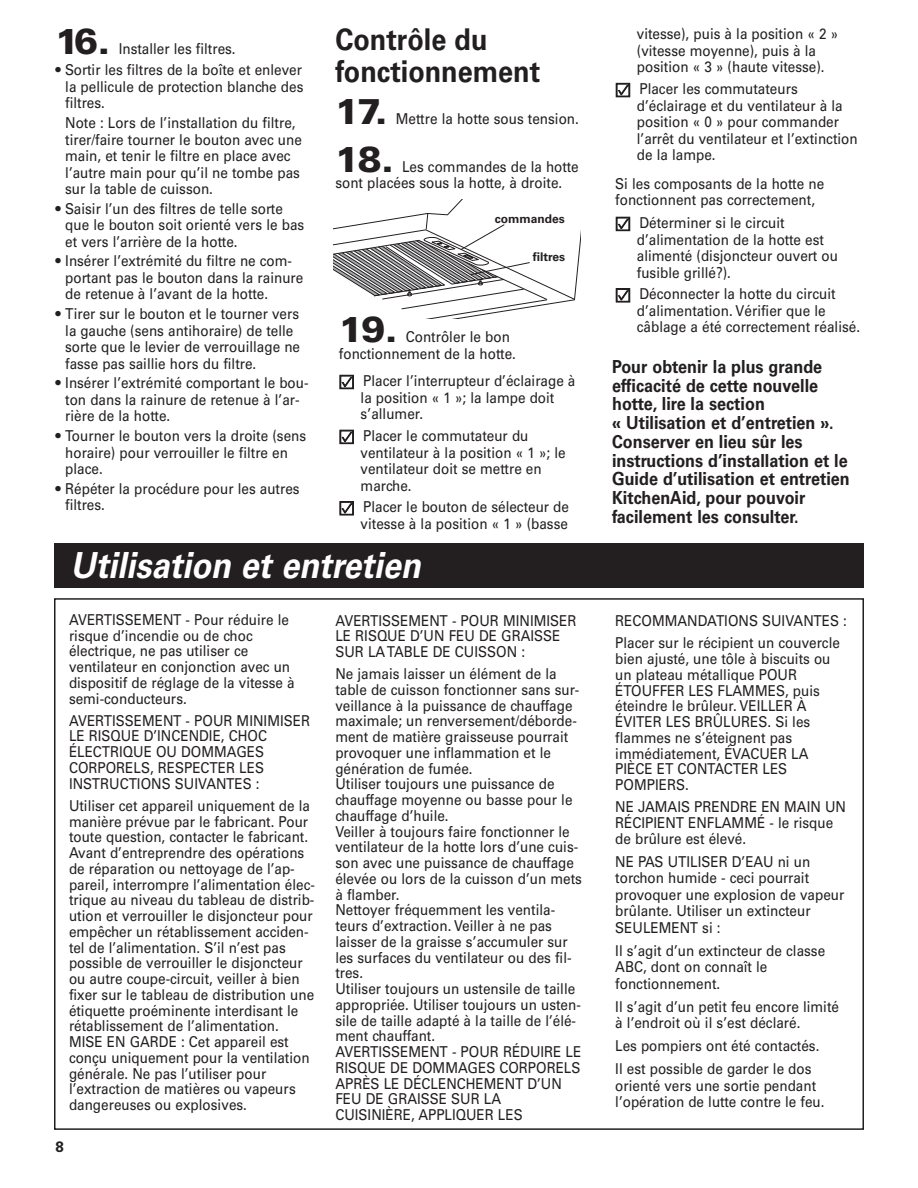
<style>
.page{position:relative;width:918px;height:1188px;background:#fff}
.page>*{position:absolute;margin:0;border:0;box-sizing:border-box;transform-origin:0 0}
.t1{font:italic 700 36px "Univers";color:#fff;scale:.9 1}
.t2{font:900 36px "Univers";letter-spacing:-.045em;color:#231f20}
.t3{font:700 30px/31.5px "Univers";color:#231f20;scale:.9 1}
.t4{font:700 18px/18.8px "Univers";color:#231f20;scale:.9 1}
.t5{font:15px/15.8px "Univers";color:#231f20;scale:.9 1}
.t6{font:15px/16.5px "Univers";color:#231f20}
.t7{font:700 15px "Univers";color:#231f20}
.t8{font:700 12px "Univers";color:#231f20}
.s1{font-family:"Universal Newswith Comm Pi"}
</style>
<div class="page">
<div style="left:54px;top:543px;width:810px;height:45px;background:#231f20"></div>
<svg style="left:334px;top:199px;width:246px;height:119px"></svg>
<h1 class="t2" style="left:56px;top:28px;width:56px">16.</h1>
<p class="t5" style="left:119px;top:43px;width:132px">Installer les filtres.</p>
<p class="t6" style="left:65px;top:63px;width:240px;text-align:justify;text-indent:-10px">• Sortir les filtres de la boîte et enlever la pellicule de protection blanche des filtres.</p>
<p class="t5" style="left:65px;top:116px;width:264px;line-height:16.5px">Note : Lors de l’installation du filtre, tirer/faire tourner le bouton avec une main, et tenir le filtre en place avec l’autre main pour qu’il ne tombe pas sur la table de cuisson.</p>
<p class="t6" style="left:65px;top:202px;width:241px;text-indent:-10px">• Saisir l’un des filtres de telle sorte que le bouton soit orienté vers le bas et vers l’arrière de la hotte.</p>
<p class="t6" style="left:65px;top:254px;width:240px;text-indent:-10px">• Insérer l’extrémité du filtre ne com&shy;portant pas le bouton dans la rainure de retenue à l’avant de la hotte.</p>
<p class="t6" style="left:65px;top:307px;width:236px;text-indent:-10px">• Tirer sur le bouton et le tourner vers la gauche (sens antihoraire) de telle sorte que le levier de verrouillage ne fasse pas saillie hors du filtre.</p>
<p class="t6" style="left:65px;top:376px;width:245px;text-indent:-10px">• Insérer l’extrémité comportant le bou&shy;ton dans la rainure de retenue à l’ar&shy;rière de la hotte.</p>
<p class="t6" style="left:65px;top:429px;width:242px;text-indent:-10px">• Tourner le bouton vers la droite (sens horaire) pour verrouiller le filtre en place.</p>
<p class="t6" style="left:65px;top:482px;width:236px;text-indent:-10px">• Répéter la procédure pour les autres filtres.</p>
<h2 class="t3" style="left:335px;top:26px;width:229px">Contrôle du fonctionnement</h2>
<h1 class="t2" style="left:335px;top:98px;width:54px">17.</h1>
<p class="t5" style="left:396px;top:113px;width:205px">Mettre la hotte sous tension.</p>
<h1 class="t2" style="left:335px;top:146px;width:60px">18.</h1>
<p class="t5" style="left:335px;top:159px;width:272px;line-height:16.5px;text-indent:67px">Les commandes de la hotte sont placées sous la hotte, à droite.</p>
<p class="t8" style="left:495px;top:214px;width:71px">commandes</p>
<p class="t8" style="left:533px;top:252px;width:34px">filtres</p>
<h1 class="t2" style="left:339px;top:316px;width:60px">19.</h1>
<p class="t5" style="left:339px;top:330px;width:198px;line-height:16.5px;text-indent:67px">Contrôler le bon fonctionnement de la hotte.</p>
<p class="t5" style="left:361px;top:374px;width:240px;line-height:16.5px;text-indent:-21px"><span class="s1">-</span> Placer l’interrupteur d’éclairage à la position « 1 »; la lampe doit s’allumer.</p>
<p class="t5" style="left:361px;top:429px;width:229px;line-height:16.5px;text-indent:-21px"><span class="s1">-</span> Placer le commutateur du ventilateur à la position « 1 »; le ventilateur doit se mettre en marche.</p>
<p class="t5" style="left:339px;top:500px;width:257px;line-height:16.5px;text-align:right"><span class="s1">-</span> Placer le bouton de sélecteur de vitesse à la position « 1 » (basse</p>
<h1 class="t1" style="left:70px;top:552px;width:398px">Utilisation et entretien</h1>
<p class="t5" style="left:69px;top:613px;width:252px">AVERTISSEMENT - Pour réduire le risque d’incendie ou de choc électrique, ne pas utiliser ce ventilateur en conjonction avec un dispositif de réglage de la vitesse à semi-conducteurs.</p>
<p class="t5" style="left:69px;top:714px;width:269px">AVERTISSEMENT - POUR MINIMISER<br>LE RISQUE D’INCENDIE, CHOC<br>ÉLECTRIQUE OU DOMMAGES<br>CORPORELS, RESPECTER LES<br>INSTRUCTIONS SUIVANTES :</p>
<p class="t5" style="left:69px;top:799px;width:275px">Utiliser cet appareil uniquement de la manière prévue par le fabricant. Pour toute question, contacter le fabricant.<br>Avant d’entreprendre des opérations de réparation ou nettoyage de l’ap&shy;pareil, interrompre l’alimentation élec&shy;trique au niveau du tableau de distrib&shy;ution et verrouiller le disjoncteur pour empêcher un rétablissement acciden&shy;tel de l’alimentation. S’il n’est pas possible de verrouiller le disjoncteur ou autre coupe-circuit, veiller à bien fixer sur le tableau de distribution une étiquette proéminente interdisant le rétablissement de l’alimentation.<br>MISE EN GARDE : Cet appareil est conçu uniquement pour la ventilation générale. Ne pas l’utiliser pour l’extraction de matières ou vapeurs dangereuses ou explosives.</p>
<p class="t5" style="left:335px;top:614px;width:269px">AVERTISSEMENT - POUR MINIMISER<br>LE RISQUE D’UN FEU DE GRAISSE<br>SUR LA TABLE DE CUISSON :</p>
<p class="t5" style="left:335px;top:667px;width:276px">Ne jamais laisser un élément de la table de cuisson fonctionner sans sur&shy;veillance à la puissance de chauffage maximale; un renversement/déborde&shy;ment de matière graisseuse pourrait provoquer une inflammation et le génération de fumée.<br>Utiliser toujours une puissance de chauffage moyenne ou basse pour le chauffage d’huile.<br>Veiller à toujours faire fonctionner le ventilateur de la hotte lors d’une cuis&shy;son avec une puissance de chauffage élevée ou lors de la cuisson d’un mets à flamber.<br>Nettoyer fréquemment les ventila&shy;teurs d’extraction. Veiller à ne pas laisser de la graisse s’accumuler sur les surfaces du ventilateur ou des fil&shy;tres.<br>Utiliser toujours un ustensile de taille appropriée. Utiliser toujours un usten&shy;sile de taille adapté à la taille de l’élé&shy;ment chauffant.<br>AVERTISSEMENT - POUR RÉDUIRE LE<br>RISQUE DE DOMMAGES CORPORELS<br>APRÈS LE DÉCLENCHEMENT D’UN<br>FEU DE GRAISSE SUR LA<br>CUISINIÈRE, APPLIQUER LES</p>
<p class="t7" style="left:56px;top:1142px;width:10px">8</p>
<p class="t5" style="left:637px;top:27px;width:225px;line-height:16.5px">vitesse), puis à la position « 2 » (vitesse moyenne), puis à la position « 3 » (haute vitesse).</p>
<p class="t5" style="left:637px;top:82px;width:247px;line-height:16.5px;text-indent:-21px"><span class="s1">-</span> Placer les commutateurs d’éclairage et du ventilateur à la position « 0 » pour commander l’arrêt du ventilateur et l’extinction de la lampe.</p>
<p class="t5" style="left:615px;top:176px;width:234px;line-height:16.5px">Si les composants de la hotte ne fonctionnent pas correctement,</p>
<p class="t5" style="left:637px;top:216px;width:225px;line-height:16.5px;text-indent:-21px"><span class="s1">-</span> Déterminer si le circuit d’alimentation de la hotte est alimenté (disjoncteur ouvert ou fusible grillé?).</p>
<p class="t5" style="left:637px;top:287px;width:249px;line-height:16.5px;text-indent:-21px"><span class="s1">-</span> Déconnecter la hotte du circuit d’alimentation. Vérifier que le câblage a été correctement réalisé.</p>
<p class="t4" style="left:612px;top:359px;width:265px">Pour obtenir la plus grande efficacité de cette nouvelle hotte, lire la section<br>« Utilisation et d’entretien ».<br>Conserver en lieu sûr les instructions d’installation et le<br>Guide d’utilisation et entretien<br>KitchenAid, pour pouvoir facilement les consulter.</p>
<p class="t5" style="left:615px;top:611px;width:259px;line-height:22.2px">RECOMMANDATIONS SUIVANTES :<br>Placer sur le récipient un couvercle</p>
<p class="t5" style="left:615px;top:652px;width:241px">bien ajusté, une tôle à biscuits ou un plateau métallique POUR<br>ÉTOUFFER LES FLAMMES, puis éteindre le brûleur. VEILLER À<br>ÉVITER LES BRÛLURES. Si les flammes ne s’éteignent pas immédiatement, ÉVACUER LA<br>PIÈCE ET CONTACTER LES<br>POMPIERS.</p>
<p class="t5" style="left:615px;top:801px;width:258px">NE JAMAIS PRENDRE EN MAIN UN<br>RÉCIPIENT ENFLAMMÉ - le risque de brûlure est élevé.</p>
<p class="t5" style="left:615px;top:855px;width:256px;line-height:16.5px">NE PAS UTILISER D’EAU ni un torchon humide - ceci pourrait provoquer une explosion de vapeur brûlante. Utiliser un extincteur<br>SEULEMENT si :</p>
<p class="t5" style="left:615px;top:944px;width:235px;line-height:16.5px">Il s’agit d’un extincteur de classe<br>ABC, dont on connaît le fonctionnement.</p>
<p class="t5" style="left:615px;top:1000px;width:250px;line-height:16.5px">Il s’agit d’un petit feu encore limité à l’endroit où il s’est déclaré.</p>
<p class="t5" style="left:615px;top:1036px;width:228px;line-height:23px">Les pompiers ont été contactés.<br>Il est possible de garder le dos</p>
<p class="t5" style="left:615px;top:1079px;width:234px;line-height:16.5px">orienté vers une sortie pendant l’opération de lutte contre le feu.</p>
</div>
